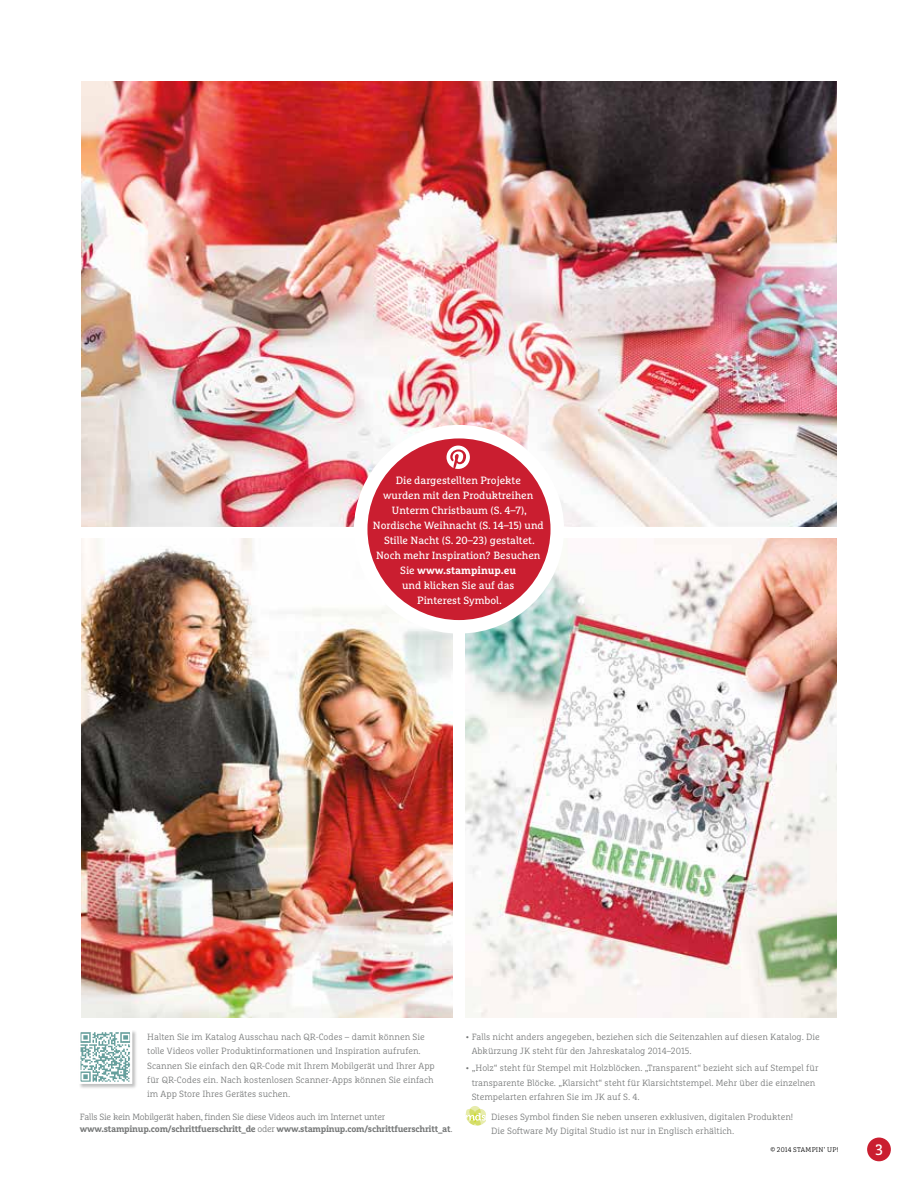
<style>
.page{position:relative;width:918px;height:1188px;background:#fff}
.page>*{position:absolute;margin:0;border:0;box-sizing:border-box;transform-origin:0 0}
.t1{font:15px "Marselis Slab Pro";color:#fff}
.t2{font:10.5px/15px "Marselis Slab Pro";color:#fff;text-align:center}
.t3{font:300 9px/14.2px "Marselis Slab Pro";color:#757777}
.t4{font:700 9px/12px "Marselis Slab Pro";letter-spacing:-.025em;color:#757777}
.t5{font:300 6.75px "Marselis Slab Pro";letter-spacing:.03em;color:#000}
.s1{font-weight:700}
.s2{font-weight:300}
</style>
<div class="page">
<img style="left:81px;top:539px;width:371px;height:479px">
<img style="left:81px;top:81px;width:756px;height:445px">
<img style="left:466px;top:539px;width:371px;height:479px">
<div style="left:78px;top:1030px;width:60px;height:59px;background:#000;opacity:.25"></div>
<svg style="left:78px;top:1030px;width:55px;height:55px"></svg>
<div style="left:361px;top:432px;width:196px;height:195px;background:#ca1e30;border-radius:50%"></div>
<svg style="left:447px;top:446px;width:23px;height:23px"></svg>
<div style="left:354px;top:425px;width:210px;height:209px;border:14px solid #fff;border-radius:50%"></div>
<svg style="left:466px;top:1106px;width:20px;height:20px"></svg>
<div style="left:867px;top:1138px;width:24px;height:23px;background:#ca1e30;border-radius:50%"></div>
<p class="t2" style="left:373px;top:473px;width:172px">Die dargestellten Projekte<br>wurden mit den Produktreihen<br>Unterm Christbaum (S. 4–7),<br>Nordische Weihnacht (S. 14–15) und<br>Stille Nacht (S. 20–23) gestaltet.<br>Noch mehr Inspiration? Besuchen<br>Sie <span class="s1">www.stampinup.eu<br></span>und klicken Sie auf das<br>Pinterest Symbol.</p>
<p class="t3" style="left:147px;top:1030px;width:289px">Halten Sie im Katalog Ausschau nach QR-Codes – damit können Sie tolle Videos voller Produktinformationen und Inspiration aufrufen.<br>Scannen Sie einfach den QR-Code mit Ihrem Mobilgerät und Ihrer App für QR-Codes ein. Nach kostenlosen Scanner-Apps können Sie einfach im App Store Ihres Gerätes suchen.</p>
<p class="t4" style="left:80px;top:1110px;width:374px"><span class="s2">Falls Sie kein Mobilgerät haben, finden Sie diese Videos auch im Internet unter </span>www.stampinup.com/schrittfuerschritt_de <span class="s2">oder</span> www.stampinup.com/schrittfuerschritt_at<span class="s2">.</span></p>
<p class="t3" style="left:472px;top:1030px;width:350px;text-indent:-6px">• Falls nicht anders angegeben, beziehen sich die Seitenzahlen auf diesen Katalog. Die<br>Abkürzung JK steht für den Jahreskatalog 2014–2015.</p>
<p class="t3" style="left:472px;top:1061px;width:348px;text-indent:-6px">• „Holz“ steht für Stempel mit Holzblöcken. „Transparent“ bezieht sich auf Stempel für transparente Blöcke. „Klarsicht“ steht für Klarsichtstempel. Mehr über die einzelnen<br>Stempelarten erfahren Sie im JK auf S. 4.</p>
<p class="t3" style="left:491px;top:1109px;width:304px">Dieses Symbol finden Sie neben unseren exklusiven, digitalen Produkten!<br>Die Software My Digital Studio ist nur in Englisch erhältich.</p>
<p class="t5" style="left:770px;top:1146px;width:70px">© 2014 STAMPIN’ UP!</p>
<h1 class="t1" style="left:875px;top:1140px;width:9px">3</h1>
</div>
